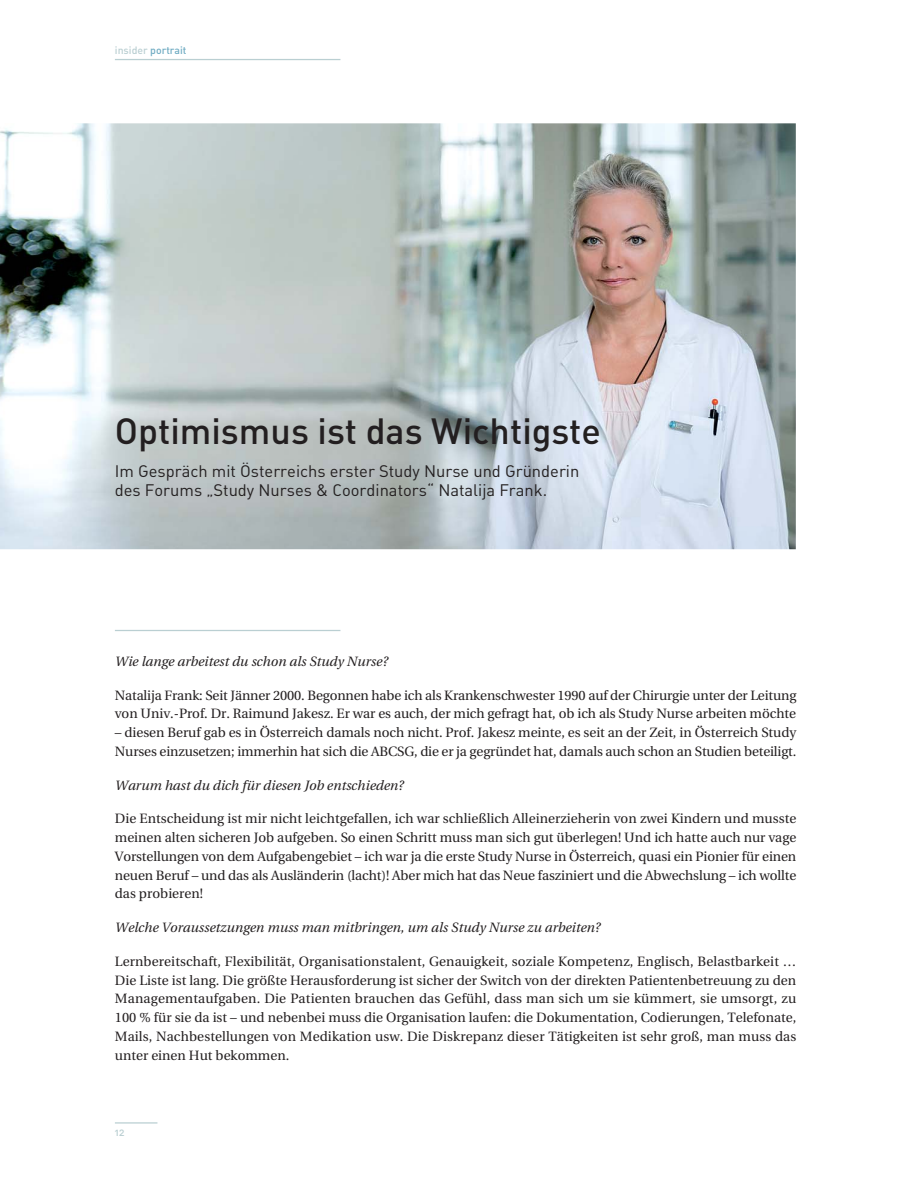
<style>
.page{position:relative;width:915px;height:1191px;background:#fff}
.page>*{position:absolute;margin:0;border:0;box-sizing:border-box;transform-origin:0 0}
.t1{font:500 36px "DIN";color:#231f20}
.t2{font:16.5px/18.8px "DIN Regular Alternate";color:#231f20}
.t3{font:13.5px/18.8px "Utopia";letter-spacing:-.005em;color:#231f20}
.t4{font:italic 13.5px "Utopia";color:#231f20}
.t5{font:10.5px "DIN Medium Alternate";color:#70acc3}
.t6{font:10.5px "DIN Medium Alternate";color:#bacfd2}
.s1{color:#bacfd2}
</style>
<div class="page">
<hr style="left:115px;top:59px;width:225px;height:1px;background:#bacfd2">
<img style="left:0;top:123px;width:795px;height:426px">
<hr style="left:115px;top:1122px;width:42px;height:1px;background:#bacfd2">
<hr style="left:115px;top:630px;width:225px;height:1px;background:#bacfd2">
<p class="t5" style="left:115px;top:47px;width:73px"><span class="s1">insider</span> portrait</p>
<h1 class="t1" style="left:115px;top:418px;width:487px">Optimismus ist das Wichtigste</h1>
<p class="t2" style="left:115px;top:464px;width:466px">Im Gespräch mit Österreichs erster Study Nurse und Gründerin des Forums „Study Nurses &amp; Coordinators“ Natalija Frank.</p>
<p class="t4" style="left:115px;top:656px;width:274px">Wie lange arbeitest du schon als Study Nurse?</p>
<p class="t3" style="left:115px;top:687px;width:682px">Natalija Frank: Seit Jänner 2000. Begonnen habe ich als Krankenschwester 1990 auf der Chirurgie unter der Leitung von Univ.-Prof. Dr. Raimund Jakesz. Er war es auch, der mich gefragt hat, ob ich als Study Nurse arbeiten möchte</p>
<p class="t3" style="left:115px;top:724px;width:682px">– diesen Beruf gab es in Österreich damals noch nicht. Prof. Jakesz meinte, es seit an der Zeit, in Österreich Study<br>Nurses einzusetzen; immerhin hat sich die ABCSG, die er ja gegründet hat, damals auch schon an Studien beteiligt.</p>
<p class="t4" style="left:115px;top:779px;width:290px">Warum hast du dich für diesen Job entschieden?</p>
<p class="t3" style="left:115px;top:810px;width:682px;text-align:justify">Die Entscheidung ist mir nicht leichtgefallen, ich war schließlich Alleinerzieherin von zwei Kindern und musste meinen alten sicheren Job aufgeben. So einen Schritt muss man sich gut überlegen! Und ich hatte auch nur vage Vorstellungen von dem Aufgabengebiet – ich war ja die erste Study Nurse in Österreich, quasi ein Pionier für einen neuen Beruf – und das als Ausländerin (lacht)! Aber mich hat das Neue fasziniert und die Abwechslung – ich wollte das probieren!</p>
<p class="t4" style="left:115px;top:922px;width:487px">Welche Voraussetzungen muss man mitbringen, um als Study Nurse zu arbeiten?</p>
<p class="t3" style="left:115px;top:953px;width:682px;text-align:justify">Lernbereitschaft, Flexibilität, Organisationstalent, Genauigkeit, soziale Kompetenz, Englisch, Belastbarkeit … Die Liste ist lang. Die größte Herausforderung ist sicher der Switch von der direkten Patientenbetreuung zu den Managementaufgaben. Die Patienten brauchen das Gefühl, dass man sich um sie kümmert, sie umsorgt, zu 100 % für sie da ist – und nebenbei muss die Organisation laufen: die Dokumentation, Codierungen, Telefonate, Mails, Nachbestellungen von Medikation usw. Die Diskrepanz dieser Tätigkeiten ist sehr groß, man muss das unter einen Hut bekommen.</p>
<p class="t6" style="left:115px;top:1128px;width:11px">12</p>
</div>
